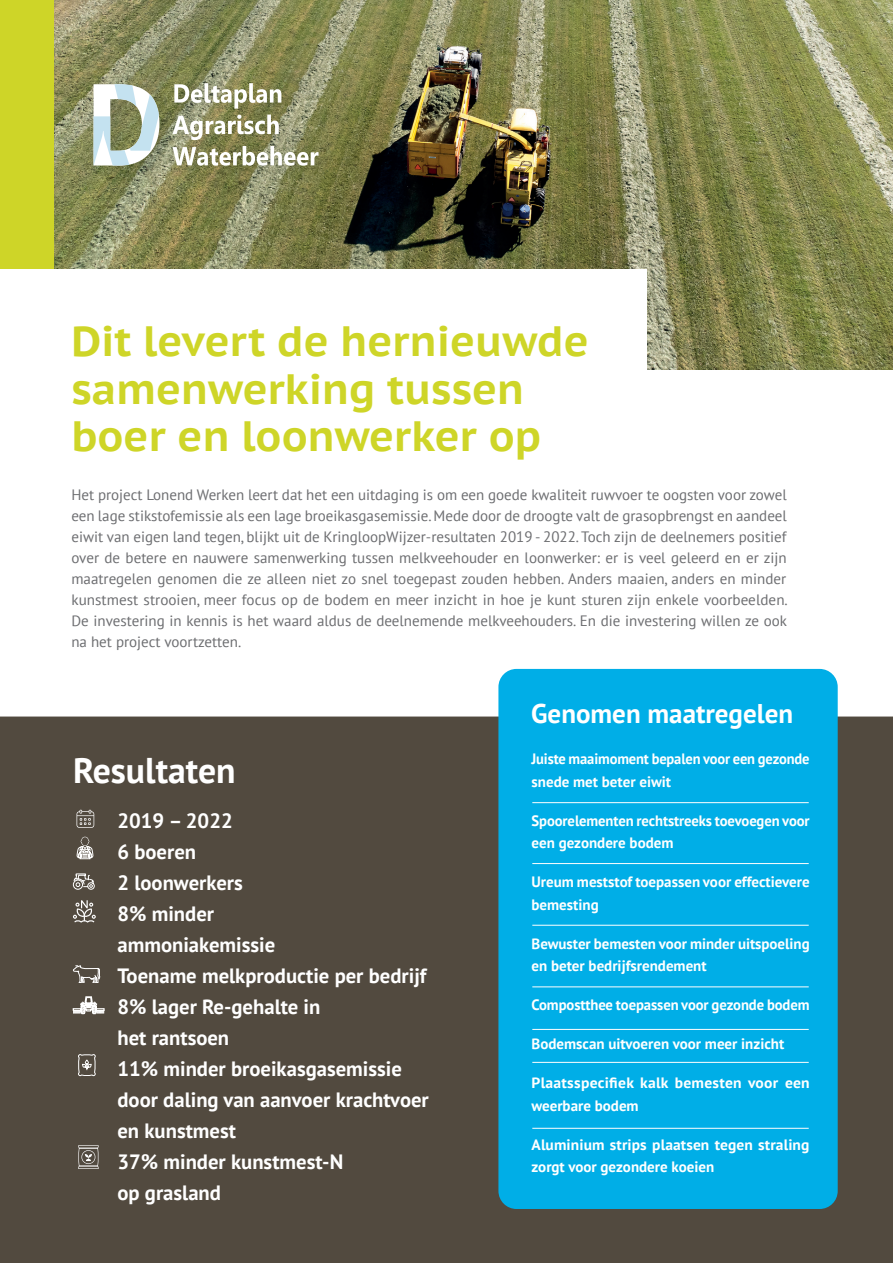
<style>
.page{position:relative;width:893px;height:1263px;background:#fff}
.page>*{position:absolute;margin:0;border:0;box-sizing:border-box;transform-origin:0 0}
.t1{font:700 42.3px/47.7px "PT Sans Caption";color:#ced528}
.t2{font:700 35.7px "PT Sans";color:#fff}
.t3{font:700 27px "PT Sans";color:#fff}
.t4{font:700 20.7px/31px "PT Sans";color:#fff}
.t5{font:15px/21px "PT Sans";color:#6c6d70;text-align:justify}
.t6{font:700 15px/22.5px "PT Sans";color:#fff}
.t7{font:700 15px/22.5px "PT Sans";color:#fff;scale:1.04 1}
</style>
<div class="page">
<div style="left:0;top:716px;width:893px;height:547px;background:#524a3f"></div>
<img style="left:54px;top:0;width:839px;height:370px">
<div style="left:10px;top:269px;width:637px;height:199px;background:#fff"></div>
<div style="left:0;top:0;width:54px;height:269px;background:#ced528"></div>
<svg style="left:77px;top:810px;width:17px;height:18px"></svg>
<svg style="left:77px;top:837px;width:16px;height:22px"></svg>
<svg style="left:72px;top:873px;width:23px;height:17px"></svg>
<svg style="left:73px;top:900px;width:23px;height:23px"></svg>
<svg style="left:73px;top:945px;width:28px;height:38px"></svg>
<svg style="left:73px;top:996px;width:32px;height:18px"></svg>
<svg style="left:77px;top:1053px;width:19px;height:24px"></svg>
<svg style="left:78px;top:1145px;width:21px;height:24px"></svg>
<img style="left:84px;top:74px;width:253px;height:111px">
<svg style="left:94px;top:84px;width:65px;height:82px"></svg>
<svg style="left:174px;top:83px;width:107px;height:26px"></svg>
<svg style="left:173px;top:115px;width:106px;height:25px"></svg>
<svg style="left:173px;top:146px;width:145px;height:20px"></svg>
<div style="left:498px;top:669px;width:340px;height:540px;background:#00aee7;border-radius:18px"></div>
<hr style="left:532px;top:802px;width:277px;height:1px;background:#fff">
<hr style="left:532px;top:863px;width:277px;height:1px;background:#fff">
<hr style="left:532px;top:925px;width:277px;height:1px;background:#fff">
<hr style="left:532px;top:986px;width:277px;height:1px;background:#fff">
<hr style="left:532px;top:1029px;width:277px;height:1px;background:#fff">
<hr style="left:532px;top:1062px;width:277px;height:1px;background:#fff">
<hr style="left:532px;top:1128px;width:277px;height:1px;background:#fff">
<h1 class="t1" style="left:71px;top:316px;width:519px">Dit levert de hernieuwde samenwerking tussen boer en loonwerker op</h1>
<p class="t5" style="left:71px;top:484px;width:718px">Het project Lonend Werken leert dat het een uitdaging is om een goede kwaliteit ruwvoer te oogsten voor zowel een lage stikstofemissie als een lage broeikasgasemissie. Mede door de droogte valt de grasopbrengst en aandeel eiwit van eigen land tegen, blijkt uit de KringloopWijzer-resultaten 2019 - 2022. Toch zijn de deelnemers positief over de betere en nauwere samenwerking tussen melkveehouder en loonwerker: er is veel geleerd en er zijn maatregelen genomen die ze alleen niet zo snel toegepast zouden hebben. Anders maaien, anders en minder kunstmest strooien, meer focus op de bodem en meer inzicht in hoe je kunt sturen zijn enkele voorbeelden.<br>De investering in kennis is het waard aldus de deelnemende melkveehouders. En die investering willen ze ook na het project voortzetten.</p>
<h3 class="t3" style="left:531px;top:696px;width:263px">Genomen maatregelen</h3>
<h2 class="t2" style="left:73px;top:746px;width:164px">Resultaten</h2>
<p class="t6" style="left:531px;top:747px;width:280px">Juiste maaimoment bepalen voor een gezonde snede met beter eiwit</p>
<p class="t6" style="left:531px;top:809px;width:280px">Spoorelementen rechtstreeks toevoegen voor een gezondere bodem</p>
<p class="t6" style="left:531px;top:870px;width:280px">Ureum meststof toepassen voor effectievere bemesting</p>
<p class="t6" style="left:531px;top:932px;width:280px">Bewuster bemesten voor minder uitspoeling en beter bedrijfsrendement</p>
<p class="t6" style="left:531px;top:993px;width:280px">Compostthee toepassen voor gezonde bodem</p>
<p class="t6" style="left:531px;top:1032px;width:254px">Bodemscan uitvoeren voor meer inzicht</p>
<p class="t7" style="left:531px;top:1071px;width:269px">Plaatsspecifiek kalk bemesten voor een weerbare bodem</p>
<p class="t6" style="left:531px;top:1133px;width:279px">Aluminium strips plaatsen tegen straling zorgt voor gezondere koeien</p>
<p class="t4" style="left:117px;top:805px;width:313px">2019 – 2022<br>6 boeren<br>2 loonwerkers<br>8% minder<br>ammoniakemissie<br>Toename melkproductie per bedrijf<br>8% lager Re-gehalte in<br>het rantsoen<br>11% minder broeikasgasemissie door daling van aanvoer krachtvoer en kunstmest<br>37% minder kunstmest-N<br>op grasland</p>
</div>
